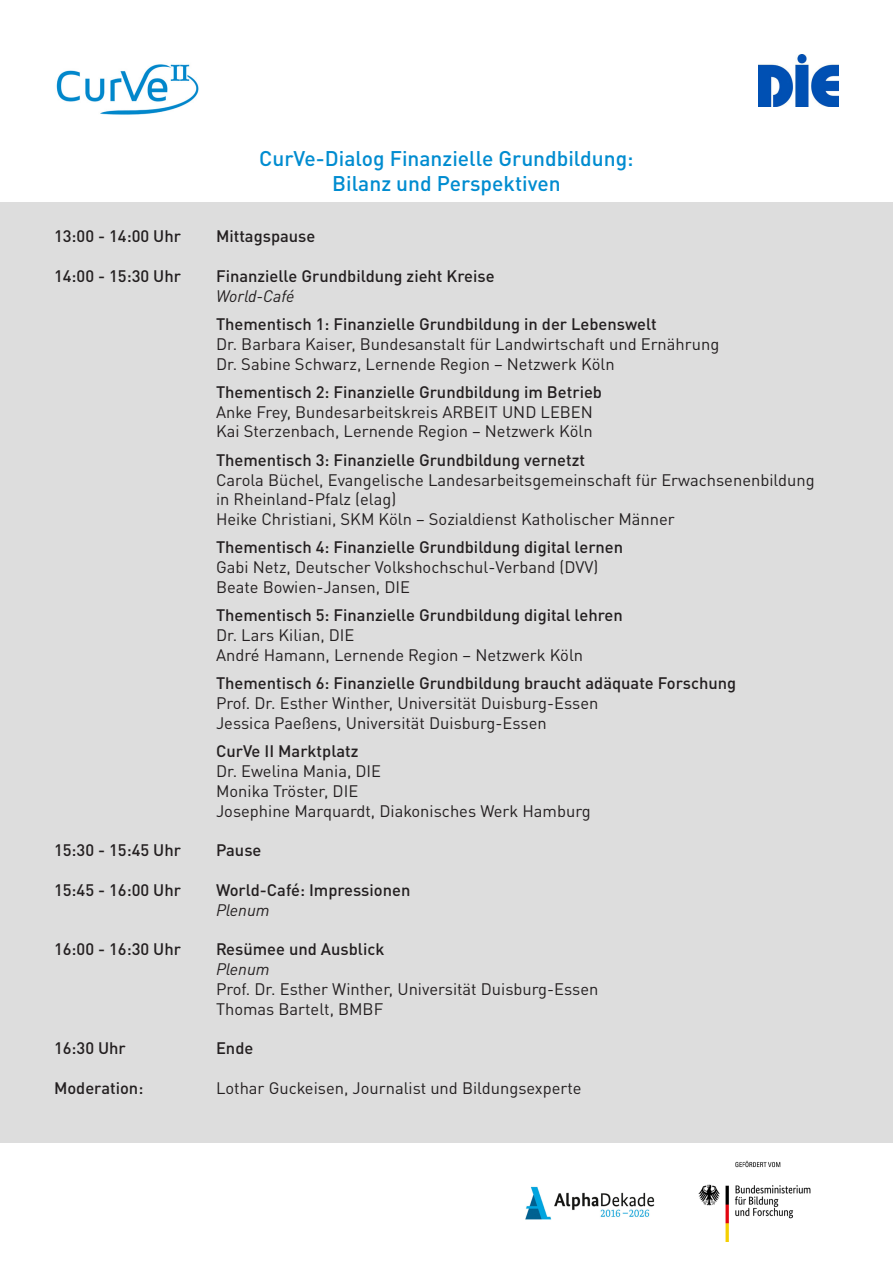
<style>
.page{position:relative;width:893px;height:1263px;background:#fff}
.page>*{position:absolute;margin:0;border:0;box-sizing:border-box;transform-origin:0 0}
.t1{font:500 21px/25.2px "DIN Pro";color:#008cd0;text-align:center}
.t2{font:16.5px/19.8px "DIN Pro";color:#231f20}
.t3{font:500 16.5px "DIN Pro";color:#231f20}
.t4{font:italic 16.5px "DIN Pro";color:#231f20}
</style>
<div class="page">
<div style="left:0;top:202px;width:893px;height:940px;background:#ddd"></div>
<img style="left:56px;top:64px;width:143px;height:51px">
<img style="left:758px;top:54px;width:81px;height:52px">
<img style="left:525px;top:1186px;width:130px;height:34px">
<img style="left:698px;top:1160px;width:113px;height:81px">
<p class="t1" style="left:259px;top:143px;width:376px">CurVe-Dialog Finanzielle Grundbildung:<br>Bilanz und Perspektiven</p>
<p class="t3" style="left:54px;top:223px;width:129px">13:00 - 14:00 Uhr</p>
<p class="t3" style="left:216px;top:223px;width:101px">Mittagspause</p>
<p class="t3" style="left:54px;top:262px;width:129px">14:00 - 15:30 Uhr</p>
<p class="t3" style="left:216px;top:262px;width:280px">Finanzielle Grundbildung zieht Kreise</p>
<p class="t4" style="left:216px;top:283px;width:80px">World-Café</p>
<p class="t3" style="left:216px;top:311px;width:442px">Thementisch 1: Finanzielle Grundbildung in der Lebenswelt</p>
<p class="t2" style="left:216px;top:332px;width:505px">Dr. Barbara Kaiser, Bundesanstalt für Landwirtschaft und Ernährung<br>Dr. Sabine Schwarz, Lernende Region – Netzwerk Köln</p>
<p class="t3" style="left:216px;top:378px;width:388px">Thementisch 2: Finanzielle Grundbildung im Betrieb</p>
<p class="t2" style="left:216px;top:400px;width:378px">Anke Frey, Bundesarbeitskreis ARBEIT UND LEBEN<br>Kai Sterzenbach, Lernende Region – Netzwerk Köln</p>
<p class="t3" style="left:216px;top:446px;width:371px">Thementisch 3: Finanzielle Grundbildung vernetzt</p>
<p class="t2" style="left:216px;top:468px;width:600px">Carola Büchel, Evangelische Landesarbeitsgemeinschaft für Erwachsenenbildung in Rheinland-Pfalz (elag)<br>Heike Christiani, SKM Köln – Sozialdienst Katholischer Männer</p>
<p class="t3" style="left:216px;top:534px;width:409px">Thementisch 4: Finanzielle Grundbildung digital lernen</p>
<p class="t2" style="left:216px;top:556px;width:384px">Gabi Netz, Deutscher Volkshochschul-Verband (DVV)<br>Beate Bowien-Jansen, DIE</p>
<p class="t3" style="left:216px;top:602px;width:408px">Thementisch 5: Finanzielle Grundbildung digital lehren</p>
<p class="t2" style="left:216px;top:624px;width:369px">Dr. Lars Kilian, DIE<br>André Hamann, Lernende Region – Netzwerk Köln</p>
<p class="t3" style="left:216px;top:670px;width:522px">Thementisch 6: Finanzielle Grundbildung braucht adäquate Forschung</p>
<p class="t2" style="left:216px;top:692px;width:384px">Prof. Dr. Esther Winther, Universität Duisburg-Essen<br>Jessica Paeßens, Universität Duisburg-Essen</p>
<p class="t3" style="left:216px;top:738px;width:144px">CurVe II Marktplatz</p>
<p class="t2" style="left:216px;top:759px;width:376px">Dr. Ewelina Mania, DIE<br>Monika Tröster, DIE<br>Josephine Marquardt, Diakonisches Werk Hamburg</p>
<p class="t3" style="left:54px;top:837px;width:129px">15:30 - 15:45 Uhr</p>
<p class="t3" style="left:216px;top:837px;width:47px">Pause</p>
<p class="t3" style="left:54px;top:876px;width:129px">15:45 - 16:00 Uhr</p>
<p class="t3" style="left:216px;top:876px;width:196px">World-Café: Impressionen</p>
<p class="t4" style="left:216px;top:897px;width:55px">Plenum</p>
<p class="t3" style="left:54px;top:936px;width:129px">16:00 - 16:30 Uhr</p>
<p class="t3" style="left:216px;top:936px;width:170px">Resümee und Ausblick</p>
<p class="t4" style="left:216px;top:956px;width:55px">Plenum</p>
<p class="t2" style="left:216px;top:977px;width:384px">Prof. Dr. Esther Winther, Universität Duisburg-Essen<br>Thomas Bartelt, BMBF</p>
<p class="t3" style="left:54px;top:1035px;width:73px">16:30 Uhr</p>
<p class="t3" style="left:216px;top:1035px;width:39px">Ende</p>
<p class="t3" style="left:54px;top:1074px;width:91px">Moderation:</p>
<p class="t2" style="left:216px;top:1076px;width:367px">Lothar Guckeisen, Journalist und Bildungsexperte</p>
</div>
